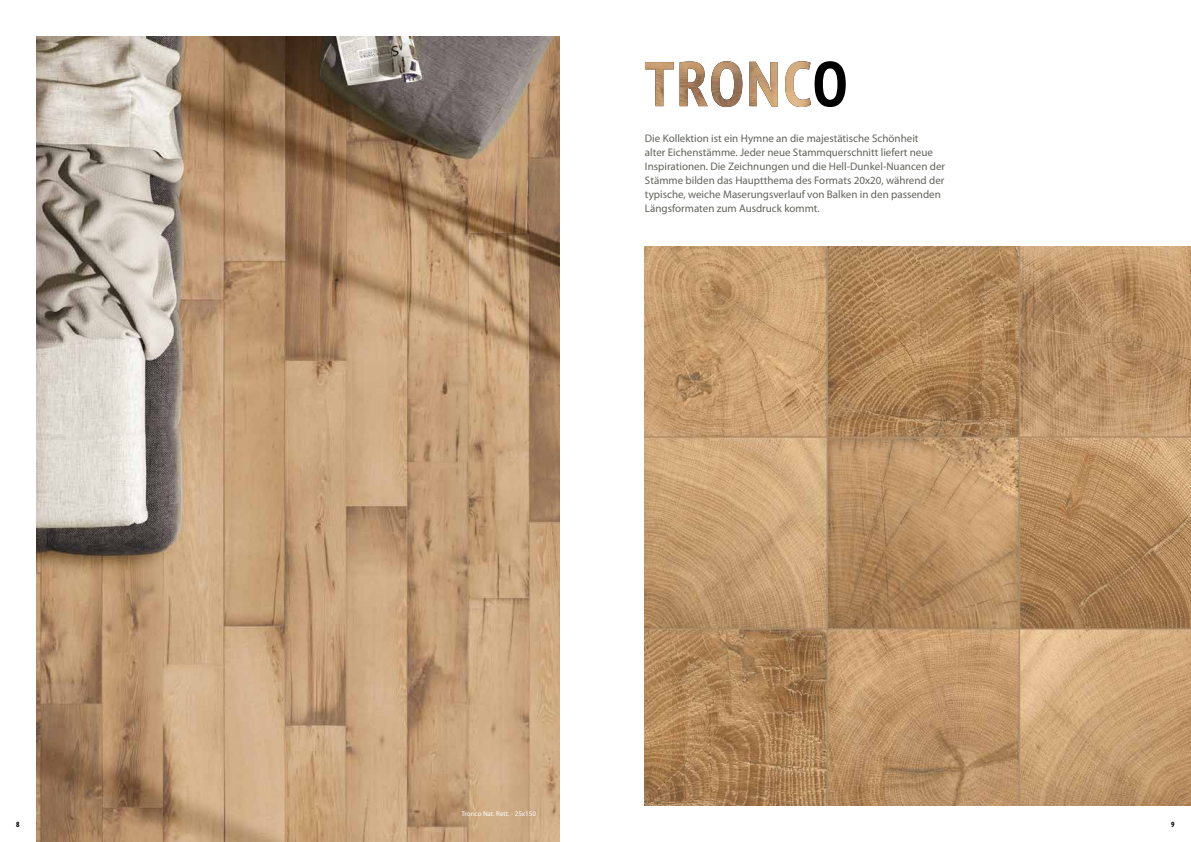
<style>
.page{position:relative;width:1191px;height:842px;background:#fff}
.page>*{position:absolute;margin:0;border:0;box-sizing:border-box;transform-origin:0 0}
.t1{font:11px/14px "Myriad Pro";color:#63625c}
.t2{font:700 condensed 8px "Myriad Pro";color:#000}
.t3{font:7px "Myriad Pro";color:#fff}
</style>
<div class="page">
<img style="left:645px;top:247px;width:546px;height:559px">
<img style="left:36px;top:36px;width:523px;height:806px">
<svg style="left:814px;top:61px;width:31px;height:46px"></svg>
<img style="left:645px;top:61px;width:166px;height:46px">
<p class="t1" style="left:645px;top:131px;width:302px">Die Kollektion ist ein Hymne an die majestätische Schönheit<br>alter Eichenstämme. Jeder neue Stammquerschnitt liefert neue Inspirationen. Die Zeichnungen und die Hell-Dunkel-Nuancen der Stämme bilden das Hauptthema des Formats 20x20, während der typische, weiche Maserungsverlauf von Balken in den passenden Längsformaten zum Ausdruck kommt.</p>
<p class="t3" style="left:461px;top:810px;width:76px">Tronco Nat. Rett. - 25x150</p>
<p class="t2" style="left:16px;top:819px;width:5px">8</p>
<p class="t2" style="left:1171px;top:819px;width:5px">9</p>
</div>
